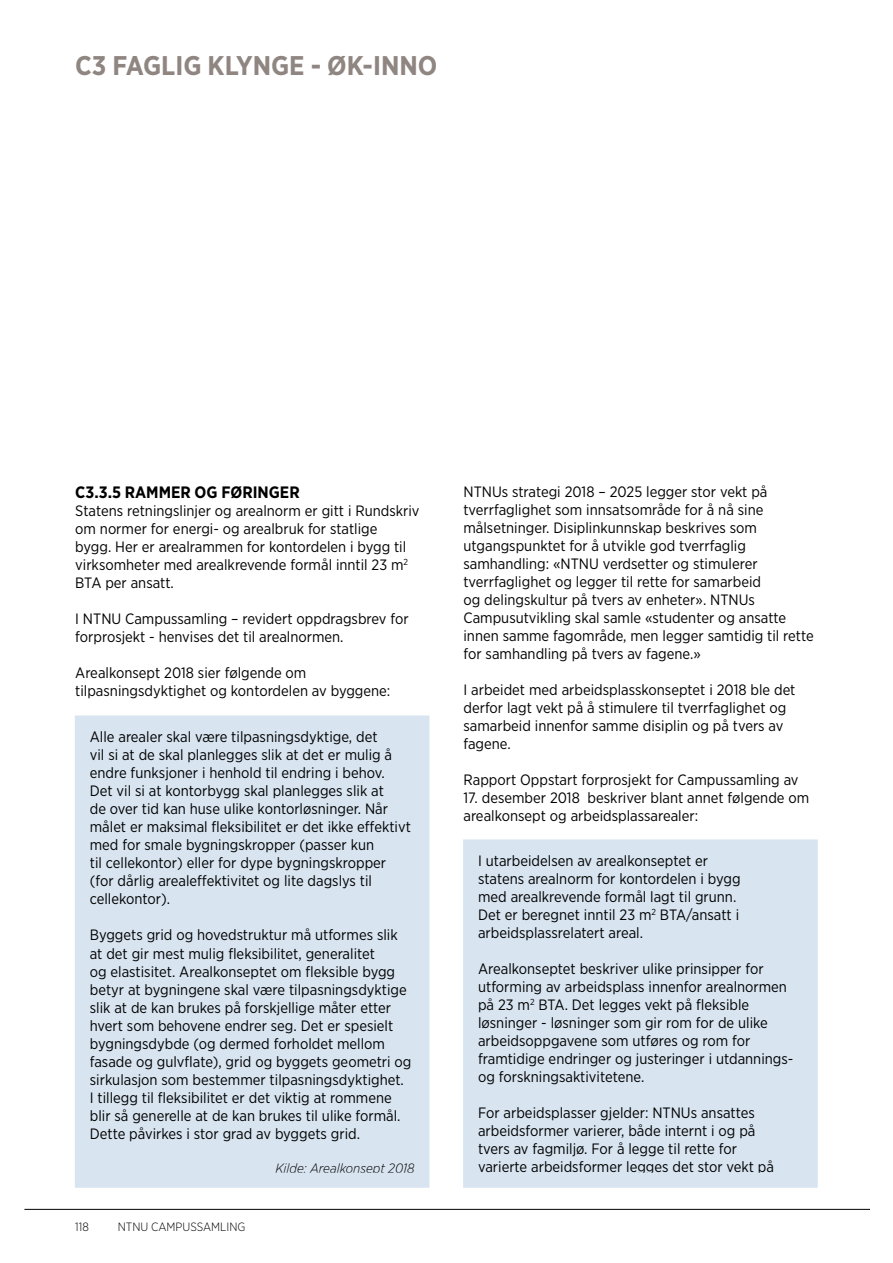
<style>
.page{position:relative;width:893px;height:1263px;background:#fff}
.page>*{position:absolute;margin:0;border:0;box-sizing:border-box;transform-origin:0 0}
.t1{font:700 27px "Gotham Narrow";color:#8f8581}
.t2{font:700 16.5px "Gotham Narrow";color:#000}
.t3{font:15px/18px "Gotham Narrow";color:#000}
.t4{font:italic 300 13.5px "Gotham Narrow";color:#000}
.t5{font:300 12px "Gotham Narrow";color:#000}
</style>
<div class="page">
<hr style="left:24px;top:1209px;width:846px;height:1px;background:#000">
<div style="left:82px;top:723px;width:340px;height:457px;background:#d8e5f1"></div>
<div style="left:75px;top:715px;width:354px;height:473px;border:15px solid #d8e5f1"></div>
<div style="left:471px;top:847px;width:339px;height:333px;background:#d8e5f1"></div>
<div style="left:463px;top:839px;width:355px;height:349px;border:15px solid #d8e5f1"></div>
<h1 class="t1" style="left:75px;top:48px;width:67px">C3 FAGLIG</h1>
<h1 class="t1" style="left:208px;top:48px;width:17px">KLYNGE</h1>
<h1 class="t1" style="left:311px;top:48px;width:128px">- ØK-INNO</h1>
<p class="t2" style="left:75px;top:482px;width:226px">C3.3.5 RAMMER OG FØRINGER</p>
<p class="t3" style="left:75px;top:502px;width:346px">Statens retningslinjer og arealnorm er gitt i Rundskriv om normer for energi- og arealbruk for statlige<br>bygg. Her er arealrammen for kontordelen i bygg til virksomheter med arealkrevende formål inntil 23 m<sup>2<br></sup>BTA per ansatt.</p>
<p class="t3" style="left:75px;top:610px;width:335px">I NTNU Campussamling – revidert oppdragsbrev for forprosjekt - henvises det til arealnormen.</p>
<p class="t3" style="left:75px;top:664px;width:317px">Arealkonsept 2018 sier følgende om tilpasningsdyktighet og kontordelen av byggene:</p>
<p class="t3" style="left:90px;top:728px;width:323px">Alle arealer skal være tilpasningsdyktige, det<br>vil si at de skal planlegges slik at det er mulig å endre funksjoner i henhold til endring i behov.<br>Det vil si at kontorbygg skal planlegges slik at<br>de over tid kan huse ulike kontorløsninger. Når målet er maksimal fleksibilitet er det ikke effektivt med for smale bygningskropper (passer kun<br>til cellekontor) eller for dype bygningskropper (for dårlig arealeffektivitet og lite dagslys til cellekontor).</p>
<p class="t3" style="left:90px;top:926px;width:323px">Byggets grid og hovedstruktur må utformes slik at det gir mest mulig fleksibilitet, generalitet<br>og elastisitet. Arealkonseptet om fleksible bygg betyr at bygningene skal være tilpasningsdyktige slik at de kan brukes på forskjellige måter etter hvert som behovene endrer seg. Det er spesielt bygningsdybde (og dermed forholdet mellom fasade og gulvflate), grid og byggets geometri og sirkulasjon som bestemmer tilpasningsdyktighet.<br>I tillegg til fleksibilitet er det viktig at rommene blir så generelle at de kan brukes til ulike formål.<br>Dette påvirkes i stor grad av byggets grid.</p>
<p class="t4" style="left:275px;top:1160px;width:141px">Kilde: Arealkonsept 2018</p>
<p class="t5" style="left:75px;top:1220px;width:15px">118</p>
<p class="t5" style="left:118px;top:1219px;width:129px">NTNU CAMPUSSAMLING</p>
<p class="t3" style="left:463px;top:483px;width:352px">NTNUs strategi 2018 – 2025 legger stor vekt på tverrfaglighet som innsatsområde for å nå sine målsetninger. Disiplinkunnskap beskrives som utgangspunktet for å utvikle god tverrfaglig samhandling: «NTNU verdsetter og stimulerer tverrfaglighet og legger til rette for samarbeid<br>og delingskultur på tvers av enheter». NTNUs Campusutvikling skal samle «studenter og ansatte innen samme fagområde, men legger samtidig til rette for samhandling på tvers av fagene.»</p>
<p class="t3" style="left:463px;top:681px;width:333px">I arbeidet med arbeidsplasskonseptet i 2018 ble det derfor lagt vekt på å stimulere til tverrfaglighet og samarbeid innenfor samme disiplin og på tvers av fagene.</p>
<p class="t3" style="left:463px;top:771px;width:337px">Rapport Oppstart forprosjekt for Campussamling av</p>
<p class="t3" style="left:463px;top:789px;width:347px">17. desember 2018 beskriver blant annet følgende om arealkonsept og arbeidsplassarealer:</p>
<p class="t3" style="left:478px;top:852px;width:264px">I utarbeidelsen av arealkonseptet er statens arealnorm for kontordelen i bygg med arealkrevende formål lagt til grunn.<br>Det er beregnet inntil 23 m<sup>2</sup> BTA/ansatt i arbeidsplassrelatert areal.</p>
<p class="t3" style="left:478px;top:960px;width:317px">Arealkonseptet beskriver ulike prinsipper for utforming av arbeidsplass innenfor arealnormen på 23 m<sup>2</sup> BTA. Det legges vekt på fleksible løsninger - løsninger som gir rom for de ulike arbeidsoppgavene som utføres og rom for framtidige endringer og justeringer i utdannings&shy;og forskningsaktivitetene.</p>
<p class="t3" style="left:478px;top:1104px;width:297px">For arbeidsplasser gjelder: NTNUs ansattes arbeidsformer varierer, både internt i og på tvers av fagmiljø. For å legge til rette for varierte arbeidsformer legges det stor vekt på</p>
</div>
